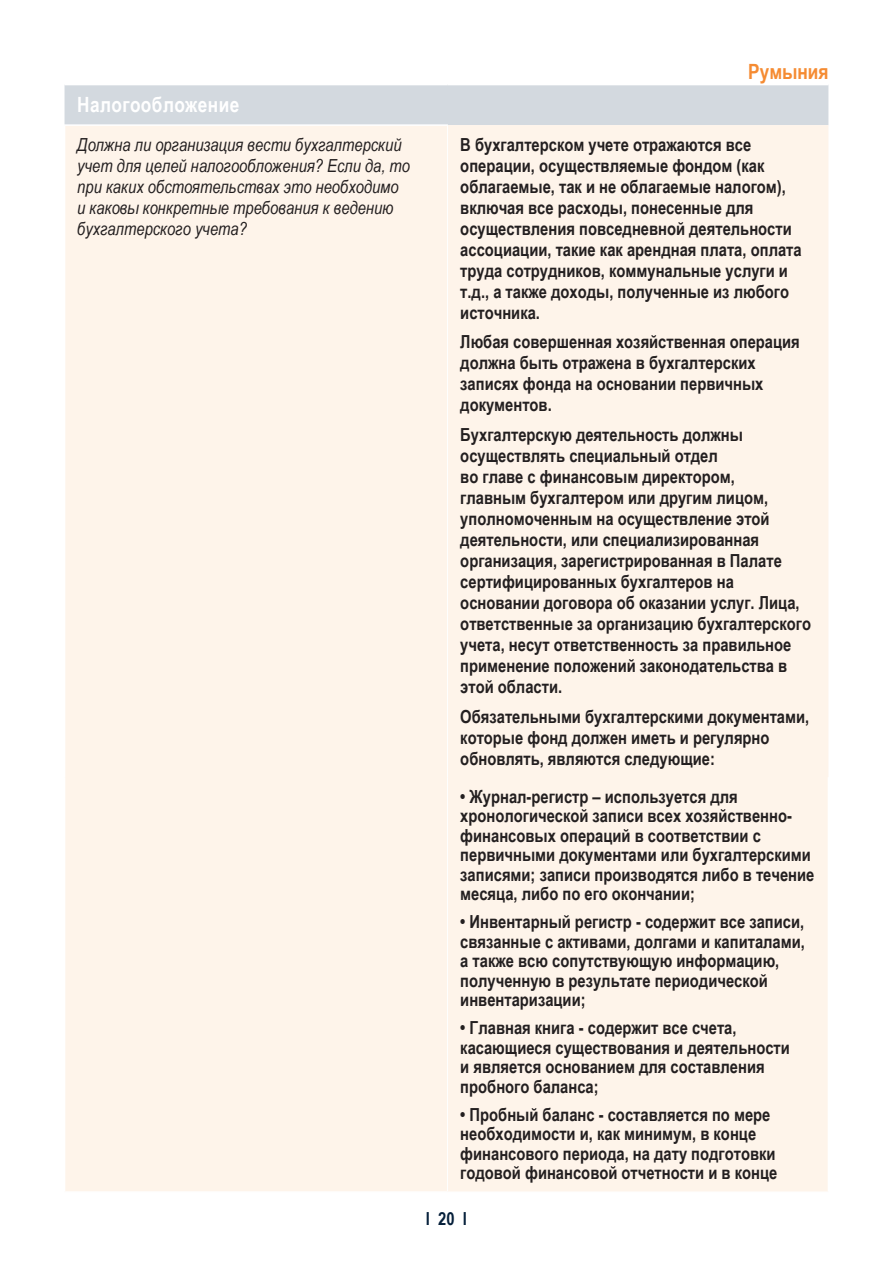
<style>
.page{position:relative;width:893px;height:1263px;background:#fff}
.page>*{position:absolute;margin:0;border:0;box-sizing:border-box;transform-origin:0 0}
.t1{font:700 21px "Arial Narrow Cx";letter-spacing:.02em;color:#fff}
.t2{font:700 21px "Arial Narrow Cx";color:#f58b32}
.P-table-bold{font:700 18px/21px "Arial Narrow Cx";color:#231f20}
.P-table-bold-2{font:italic 18px/21px "Arial Narrow Cx";color:#231f20}
.t3{font:700 18px "Arial Narrow Cx";color:#051f3a}
</style>
<div class="page">
<div style="left:65px;top:85px;width:763px;height:40px;background:#d3d9df"></div>
<div style="left:65px;top:125px;width:763px;height:1066px;background:#fef4ea"></div>
<hr style="left:64px;top:124px;width:384px;height:2px;background:#fff">
<hr style="left:447px;top:126px;width:1px;height:651px;background:#fff">
<hr style="left:447px;top:777px;width:1px;height:414px;background:#fff">
<p class="t2" style="left:748px;top:56px;width:82px">Румыния</p>
<p class="t1" style="left:77px;top:89px;width:164px">Налогообложение</p>
<p class="P-table-bold-2" style="left:77px;top:134px;width:334px">Должна ли организация вести бухгалтерский учет для целей налогообложения? Если да, то при каких обстоятельствах это необходимо и каковы конкретные требования к ведению бухгалтерского учета?</p>
<p class="P-table-bold" style="left:460px;top:133px;width:343px">В бухгалтерском учете отражаются все операции, осуществляемые фондом (как облагаемые, так и не облагаемые налогом), включая все расходы, понесенные для осуществления повседневной деятельности ассоциации, такие как арендная плата, оплата труда сотрудников, коммунальные услуги и т.д., а также доходы, полученные из любого источника.</p>
<p class="P-table-bold" style="left:460px;top:331px;width:341px">Любая совершенная хозяйственная операция должна быть отражена в бухгалтерских записях фонда на основании первичных документов.</p>
<p class="P-table-bold" style="left:460px;top:423px;width:352px">Бухгалтерскую деятельность должны осуществлять специальный отдел<br>во главе с финансовым директором,<br>главным бухгалтером или другим лицом, уполномоченным на осуществление этой деятельности, или специализированная организация, зарегистрированная в Палате сертифицированных бухгалтеров на основании договора об оказании услуг. Лица, ответственные за организацию бухгалтерского учета, несут ответственность за правильное применение положений законодательства в этой области.</p>
<p class="P-table-bold" style="left:460px;top:705px;width:350px">Обязательными бухгалтерскими документами, которые фонд должен иметь и регулярно обновлять, являются следующие:</p>
<p class="P-table-bold" style="left:460px;top:786px;width:356px;line-height:19.5px">• Журнал-регистр – используется для хронологической записи всех хозяйственно&shy;финансовых операций в соответствии с первичными документами или бухгалтерскими записями; записи производятся либо в течение месяца, либо по его окончании;</p>
<p class="P-table-bold" style="left:460px;top:911px;width:346px;line-height:19.5px">• Инвентарный регистр - содержит все записи, связанные с активами, долгами и капиталами, а также всю сопутствующую информацию, полученную в результате периодической инвентаризации;</p>
<p class="P-table-bold" style="left:460px;top:1017px;width:331px;line-height:19.5px">• Главная книга - содержит все счета, касающиеся существования и деятельности и является основанием для составления пробного баланса;</p>
<p class="P-table-bold" style="left:460px;top:1104px;width:318px;line-height:19.5px">• Пробный баланс - составляется по мере необходимости и, как минимум, в конце финансового периода, на дату подготовки годовой финансовой отчетности и в конце</p>
<p class="t3" style="left:426px;top:1205px;width:43px">l 20 l</p>
</div>
